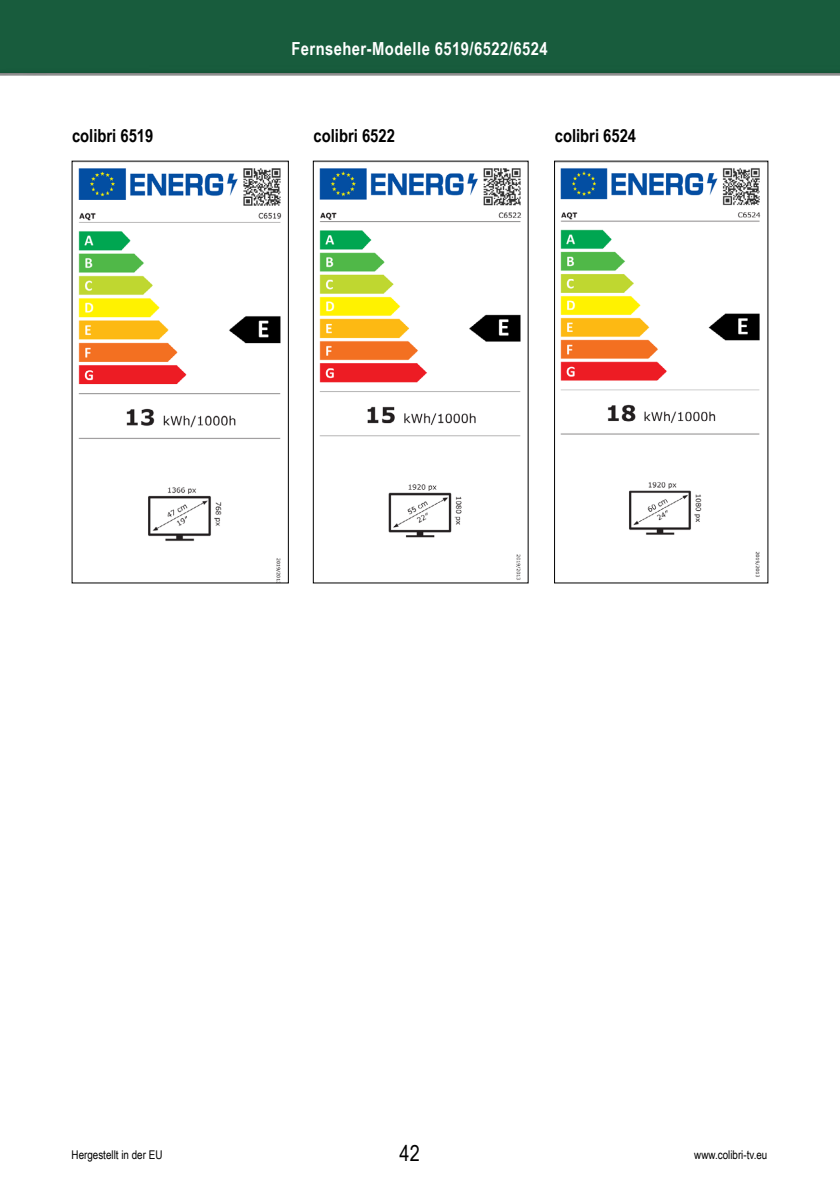
<style>
.page{position:relative;width:840px;height:1191px;background:#fff}
.page>*{position:absolute;margin:0;border:0;box-sizing:border-box;transform-origin:0 0}
.t1{font:22px "Arial Narrow";color:#000}
.t2{font:700 18px "Arial Narrow";color:#000}
.t3{font:700 18px "Arial Narrow";letter-spacing:.025em;color:#fff}
.t4{font:12px "Arial Narrow";color:#000}
</style>
<div class="page">
<div style="left:0;top:0;width:839px;height:76px;background:#8f8f8f"></div>
<div style="left:0;top:0;width:839px;height:74px;background:#185c3d"></div>
<img style="left:78px;top:168px;width:204px;height:413px">
<img style="left:319px;top:168px;width:202px;height:412px">
<div style="left:313px;top:161px;width:215px;height:422px;border:1px solid #000"></div>
<img style="left:560px;top:168px;width:201px;height:409px">
<div style="left:554px;top:161px;width:213px;height:422px;border:1px solid #000"></div>
<h2 class="t3" style="left:291px;top:35px;width:257px">Fernseher-Modelle 6519/6522/6524</h2>
<h2 class="t2" style="left:72px;top:122px;width:83px">colibri 6519</h2>
<h2 class="t2" style="left:313px;top:122px;width:83px">colibri 6522</h2>
<h2 class="t2" style="left:554px;top:122px;width:83px">colibri 6524</h2>
<p class="t4" style="left:72px;top:1145px;width:92px">Hergestellt in der EU</p>
<h1 class="t1" style="left:399px;top:1137px;width:22px">42</h1>
<p class="t4" style="left:693px;top:1145px;width:75px">www.colibri-tv.eu</p>
</div>
